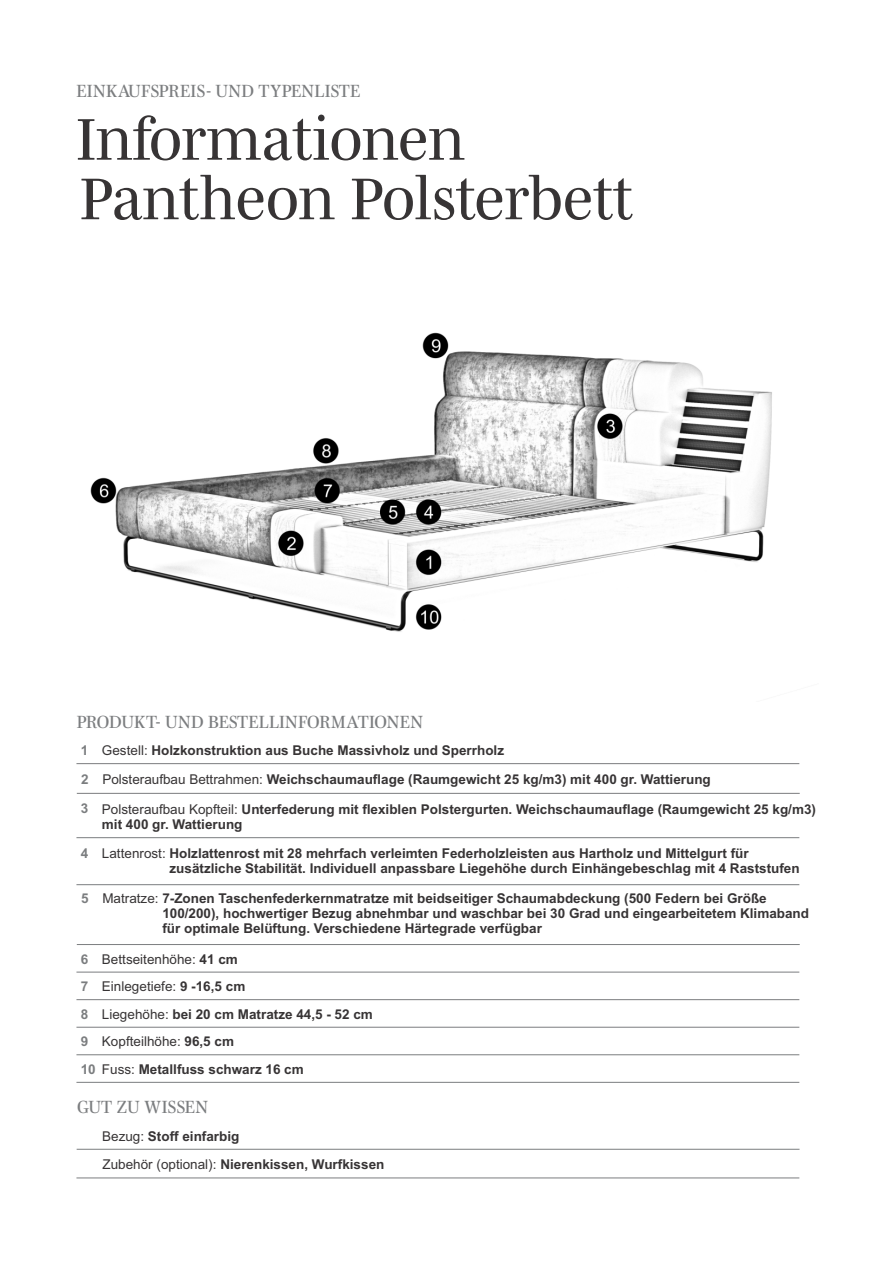
<style>
.page{position:relative;width:893px;height:1263px;background:#fff}
.page>*{position:absolute;margin:0;border:0;box-sizing:border-box;transform-origin:0 0}
.t1{font:60px/59.6px "Mencken Std";color:#373435}
.t2{font:18px "Mencken Std";letter-spacing:.005em;color:#7b7d7f}
.t3{font:700 13.5px/15.1px "Arial";color:#373435}
.s1{color:#7b7d7f}
.s2{font-weight:400}
</style>
<div class="page">
<img style="left:90px;top:332px;width:682px;height:300px">
<hr style="left:77px;top:1149px;width:722px;height:1px;background:#7b7d7f">
<hr style="left:76px;top:1178px;width:723px;height:1px;background:#7b7d7f">
<hr style="left:76px;top:763px;width:723px;height:1px;background:#7b7d7f">
<hr style="left:77px;top:793px;width:723px;height:1px;background:#7b7d7f">
<hr style="left:76px;top:837px;width:723px;height:1px;background:#7b7d7f">
<hr style="left:76px;top:884px;width:723px;height:1px;background:#7b7d7f">
<hr style="left:77px;top:944px;width:723px;height:1px;background:#7b7d7f">
<hr style="left:76px;top:972px;width:723px;height:1px;background:#7b7d7f">
<hr style="left:76px;top:999px;width:723px;height:1px;background:#7b7d7f">
<hr style="left:76px;top:1027px;width:723px;height:1px;background:#7b7d7f">
<hr style="left:76px;top:1054px;width:723px;height:1px;background:#7b7d7f">
<hr style="left:76px;top:1082px;width:723px;height:1px;background:#7b7d7f">
<h2 class="t2" style="left:76px;top:83px;width:286px">EINKAUFSPREIS- UND TYPENLISTE</h2>
<h1 class="t1" style="left:76px;top:114px;width:558px">Informationen<br>Pantheon Polsterbett</h1>
<h2 class="t2" style="left:77px;top:714px;width:348px">PRODUKT- UND BESTELLINFORMATIONEN</h2>
<p class="t3" style="left:81px;top:737px;width:632px;line-height:28.7px"><span class="s1">1</span> <span class="s2">Gestell:</span> Holzkonstruktion aus Buche Massivholz und Sperrholz<br><span class="s1">2</span> <span class="s2">Polsteraufbau Bettrahmen:</span> Weichschaumauflage (Raumgewicht 25 kg/m3) mit 400 gr. Wattierung</p>
<p class="t3" style="left:102px;top:802px;width:715px;text-indent:-21px"><span class="s1">3</span> <span class="s2">Polsteraufbau Kopfteil:</span> Unterfederung mit flexiblen Polstergurten. Weichschaumauflage (Raumgewicht 25 kg/m3) mit 400 gr. Wattierung</p>
<p class="t3" style="left:169px;top:847px;width:632px;text-indent:-89px"><span class="s1">4</span> <span class="s2">Lattenrost:</span> Holzlattenrost mit 28 mehrfach verleimten Federholzleisten aus Hartholz und Mittelgurt für zusätzliche Stabilität. Individuell anpassbare Liegehöhe durch Einhängebeschlag mit 4 Raststufen</p>
<p class="t3" style="left:162px;top:892px;width:648px;text-indent:-81px"><span class="s1">5</span> <span class="s2">Matratze:</span> 7-Zonen Taschenfederkernmatratze mit beidseitiger Schaumabdeckung (500 Federn bei Größe<br>100/200), hochwertiger Bezug abnehmbar und waschbar bei 30 Grad und eingearbeitetem Klimaband für optimale Belüftung. Verschiedene Härtegrade verfügbar</p>
<p class="t3" style="left:81px;top:946px;width:294px;line-height:27.6px"><span class="s1">6</span> <span class="s2">Bettseitenhöhe:</span> 41 cm<br><span class="s1">7</span> <span class="s2">Einlegetiefe:</span> 9 -16,5 cm<br><span class="s1">8</span> <span class="s2">Liegehöhe:</span> bei 20 cm Matratze 44,5 - 52 cm<br><span class="s1">9</span> <span class="s2">Kopfteilhöhe:</span> 96,5 cm<br><span class="s1">10</span> <span class="s2">Fuss:</span> Metallfuss schwarz 16 cm</p>
<h2 class="t2" style="left:77px;top:1100px;width:133px">GUT ZU WISSEN</h2>
<p class="t3" style="left:102px;top:1124px;width:284px;line-height:27.5px"><span class="s2">Bezug:</span> Stoff einfarbig<br><span class="s2">Zubehör (optional):</span> Nierenkissen, Wurfkissen</p>
</div>
